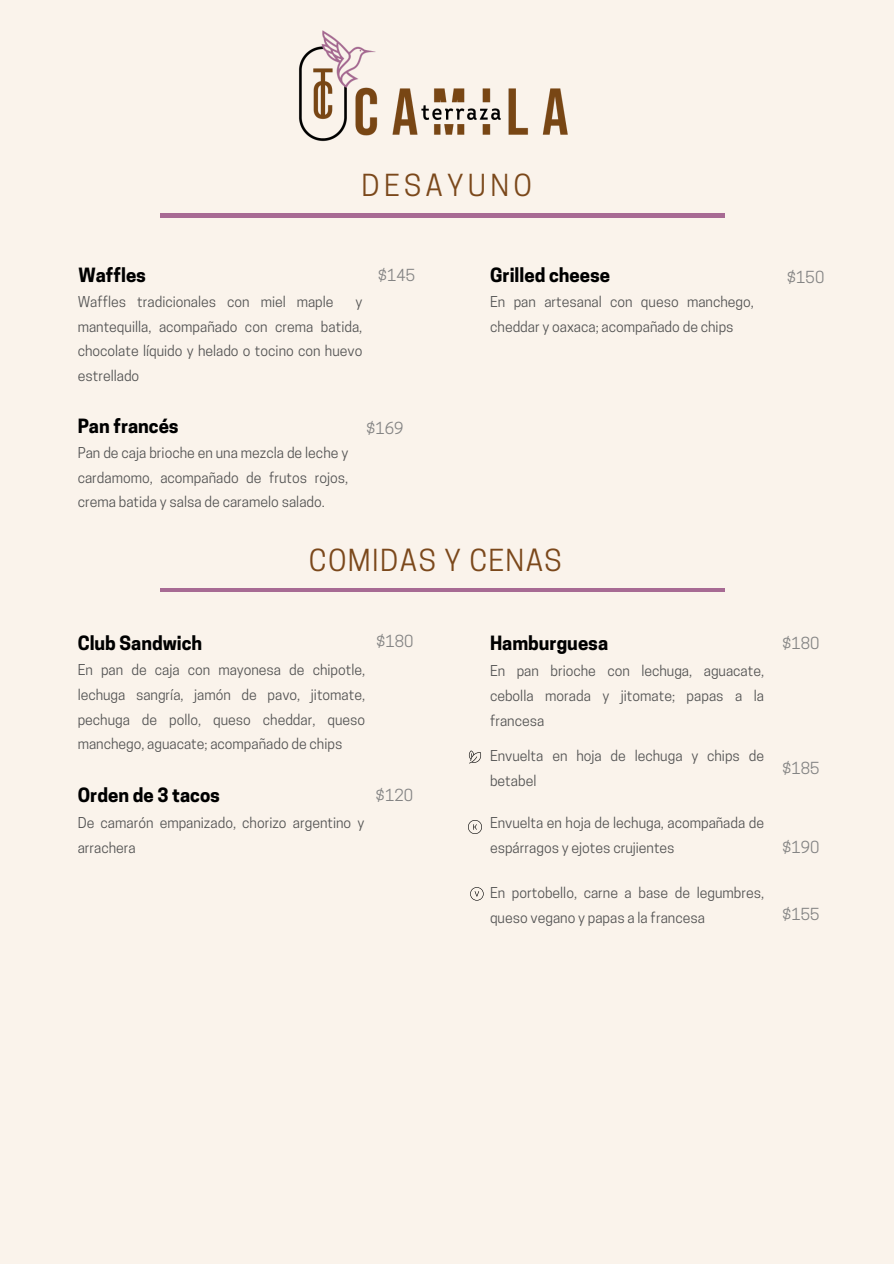
<style>
.page{position:relative;width:894px;height:1264px;background:#fff}
.page>*{position:absolute;margin:0;border:0;box-sizing:border-box;transform-origin:0 0}
.t1{font:28.5px "Cooper Hewitt";letter-spacing:.05em;color:#7b481b}
.t2{font:28.5px "Cooper Hewitt";letter-spacing:.15em;color:#7b481b}
.t3{font:700 18.45px "Cooper Hewitt";color:#000}
.t4{font:15.6px "Cooper Hewitt";color:#848484}
.t5{font:14.1px/24.8px "Cooper Hewitt";color:#545454}
</style>
<div class="page">
<div style="left:0;top:0;width:893px;height:1263px;background:#faf3eb"></div>
<hr style="left:160px;top:214px;width:564px;height:3px;background:#a76a93">
<img style="left:299px;top:30px;width:269px;height:112px">
<hr style="left:160px;top:588px;width:564px;height:4px;background:#a76a93">
<img style="left:468px;top:750px;width:13px;height:14px">
<img style="left:468px;top:820px;width:13px;height:14px">
<svg style="left:470px;top:887px;width:13px;height:13px"></svg>
<h1 class="t2" style="left:361px;top:175px;width:172px">DESAYUNO</h1>
<p class="t3" style="left:78px;top:268px;width:69px">Waffles</p>
<h2 class="t4" style="left:378px;top:269px;width:39px">$145</h2>
<p class="t5" style="left:78px;top:291px;width:257px">Waffles tradicionales con miel maple</p>
<p class="t5" style="left:78px;top:291px;width:286px;text-align:justify;text-indent:278px">y mantequilla, acompañado con crema batida, chocolate líquido y helado o tocino con huevo estrellado</p>
<p class="t3" style="left:78px;top:419px;width:102px">Pan francés</p>
<p class="t4" style="left:366px;top:422px;width:39px">$169</p>
<p class="t5" style="left:78px;top:442px;width:272px;text-align:justify">Pan de caja brioche en una mezcla de leche y cardamomo, acompañado de frutos rojos, crema batida y salsa de caramelo salado.</p>
<p class="t3" style="left:490px;top:268px;width:121px">Grilled cheese</p>
<p class="t5" style="left:490px;top:291px;width:265px">En pan artesanal con queso manchego, cheddar y oaxaca; acompañado de chips</p>
<p class="t1" style="left:309px;top:550px;width:254px">COMIDAS Y CENAS</p>
<p class="t4" style="left:786px;top:271px;width:39px">$150</p>
<h2 class="t3" style="left:78px;top:636px;width:126px">Club Sandwich</h2>
<p class="t5" style="left:78px;top:659px;width:289px;text-align:justify">En pan de caja con mayonesa de chipotle, lechuga sangría, jamón de pavo, jitomate, pechuga de pollo, queso cheddar, queso manchego, aguacate; acompañado de chips</p>
<p class="t4" style="left:376px;top:635px;width:39px">$180</p>
<h2 class="t3" style="left:78px;top:788px;width:144px">Orden de 3 tacos</h2>
<p class="t5" style="left:78px;top:812px;width:288px">De camarón empanizado, chorizo argentino y arrachera</p>
<p class="t4" style="left:375px;top:789px;width:39px">$120</p>
<h2 class="t3" style="left:490px;top:636px;width:120px">Hamburguesa</h2>
<p class="t4" style="left:782px;top:637px;width:39px">$180</p>
<p class="t5" style="left:490px;top:660px;width:275px;text-align:justify">En pan brioche con lechuga, aguacate, cebolla morada y jitomate; papas a la francesa</p>
<h2 class="t5" style="left:490px;top:745px;width:275px">Envuelta en hoja de lechuga y chips de betabel</h2>
<p class="t5" style="left:490px;top:812px;width:275px">Envuelta en hoja de lechuga, acompañada de espárragos y ejotes crujientes</p>
<p class="t5" style="left:490px;top:881px;width:275px">En portobello, carne a base de legumbres, queso vegano y papas a la francesa</p>
<h1 class="t4" style="left:782px;top:762px;width:39px">$185</h1>
<p class="t4" style="left:782px;top:841px;width:39px">$190</p>
<h2 class="t4" style="left:782px;top:908px;width:39px">$155</h2>
</div>
